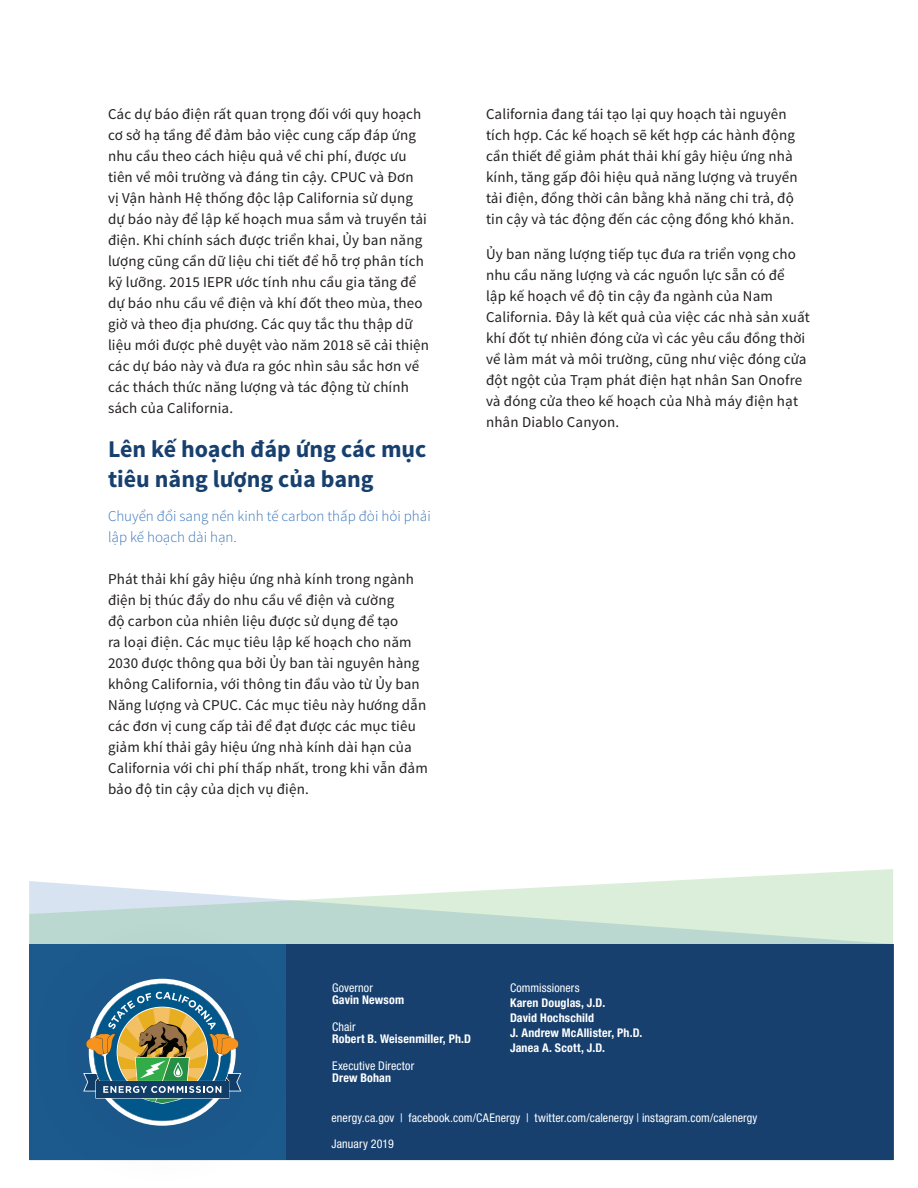
<style>
.page{position:relative;width:918px;height:1188px;background:#fff}
.page>*{position:absolute;margin:0;border:0;box-sizing:border-box;transform-origin:0 0}
.t1{font:700 24px/30px "Source Sans Pro";color:#17406e}
.t2{font:15px/21px "Source Sans Pro";letter-spacing:.01em;color:#231f20}
.t3{font:300 15px/21px "Source Sans Pro";color:#3875ba}
.Stack___Credits{font:700 condensed 12px/15px "Helvetica Neue LT Std";letter-spacing:.015em;color:#fff}
.Stack___Credits-2{font:condensed 12px/12px "Helvetica Neue LT Std";letter-spacing:.01em;color:#fff}
.s1{font-weight:400}
.s2{font-weight:700}
</style>
<div class="page">
<svg style="left:29px;top:869px;width:864px;height:75px"></svg>
<div style="left:22px;top:912px;width:281px;height:276px;background:#17406e;opacity:.19"></div>
<div style="left:286px;top:944px;width:607px;height:216px;background:#17406e"></div>
<svg style="left:83px;top:983px;width:158px;height:139px"></svg>
<p class="t2" style="left:108px;top:104px;width:322px">Các dự báo điện rất quan trọng đối với quy hoạch cơ sở hạ tầng để đảm bảo việc cung cấp đáp ứng nhu cầu theo cách hiệu quả về chi phí, được ưu tiên về môi trường và đáng tin cậy. CPUC và Đơn<br>vị Vận hành Hệ thống độc lập California sử dụng dự báo này để lập kế hoạch mua sắm và truyền tải điện. Khi chính sách được triển khai, Ủy ban năng lượng cũng cần dữ liệu chi tiết để hỗ trợ phân tích kỹ lưỡng. 2015 IEPR ước tính nhu cầu gia tăng để dự báo nhu cầu về điện và khí đốt theo mùa, theo giờ và theo địa phương. Các quy tắc thu thập dữ liệu mới được phê duyệt vào năm 2018 sẽ cải thiện các dự báo này và đưa ra góc nhìn sâu sắc hơn về các thách thức năng lượng và tác động từ chính sách của California.</p>
<h2 class="t1" style="left:108px;top:435px;width:320px">Lên kế hoạch đáp ứng các mục tiêu năng lượng của bang</h2>
<h3 class="t3" style="left:108px;top:506px;width:324px">Chuyển đổi sang nền kinh tế carbon thấp đòi hỏi phải lập kế hoạch dài hạn.</h3>
<p class="t2" style="left:108px;top:569px;width:321px">Phát thải khí gây hiệu ứng nhà kính trong ngành điện bị thúc đẩy do nhu cầu về điện và cường<br>độ carbon của nhiên liệu được sử dụng để tạo<br>ra loại điện. Các mục tiêu lập kế hoạch cho năm 2030 được thông qua bởi Ủy ban tài nguyên hàng không California, với thông tin đầu vào từ Ủy ban Năng lượng và CPUC. Các mục tiêu này hướng dẫn các đơn vị cung cấp tải để đạt được các mục tiêu giảm khí thải gây hiệu ứng nhà kính dài hạn của California với chi phí thấp nhất, trong khi vẫn đảm bảo độ tin cậy của dịch vụ điện.</p>
<p class="t2" style="left:486px;top:104px;width:313px">California đang tái tạo lại quy hoạch tài nguyên tích hợp. Các kế hoạch sẽ kết hợp các hành động cần thiết để giảm phát thải khí gây hiệu ứng nhà kính, tăng gấp đôi hiệu quả năng lượng và truyền tải điện, đồng thời cân bằng khả năng chi trả, độ tin cậy và tác động đến các cộng đồng khó khăn.</p>
<p class="t2" style="left:486px;top:244px;width:325px">Ủy ban năng lượng tiếp tục đưa ra triển vọng cho nhu cầu năng lượng và các nguồn lực sẵn có để<br>lập kế hoạch về độ tin cậy đa ngành của Nam California. Đây là kết quả của việc các nhà sản xuất khí đốt tự nhiên đóng cửa vì các yêu cầu đồng thời về làm mát và môi trường, cũng như việc đóng cửa đột ngột của Trạm phát điện hạt nhân San Onofre và đóng cửa theo kế hoạch của Nhà máy điện hạt nhân Diablo Canyon.</p>
<p class="Stack___Credits" style="left:332px;top:981px;width:74px;line-height:12px"><span class="s1">Governor<br></span>Gavin Newsom</p>
<p class="Stack___Credits" style="left:332px;top:1020px;width:141px;line-height:12px"><span class="s1">Chair<br></span>Robert B. Weisenmiller, Ph.D</p>
<p class="Stack___Credits-2" style="left:332px;top:1059px;width:84px">Executive Director<br><span class="s2">Drew Bohan</span></p>
<p class="Stack___Credits" style="left:510px;top:980px;width:134px"><span class="s1">Commissioners<br></span>Karen Douglas, J.D.<br>David Hochschild<br>J. Andrew McAllister, Ph.D.<br>Janea A. Scott, J.D.</p>
<p class="Stack___Credits-2" style="left:332px;top:1111px;width:427px">energy.ca.gov | facebook.com/CAEnergy | twitter.com/calenergy | instagram.com/calenergy</p>
<p class="Stack___Credits-2" style="left:332px;top:1138px;width:64px">January 2019</p>
</div>
